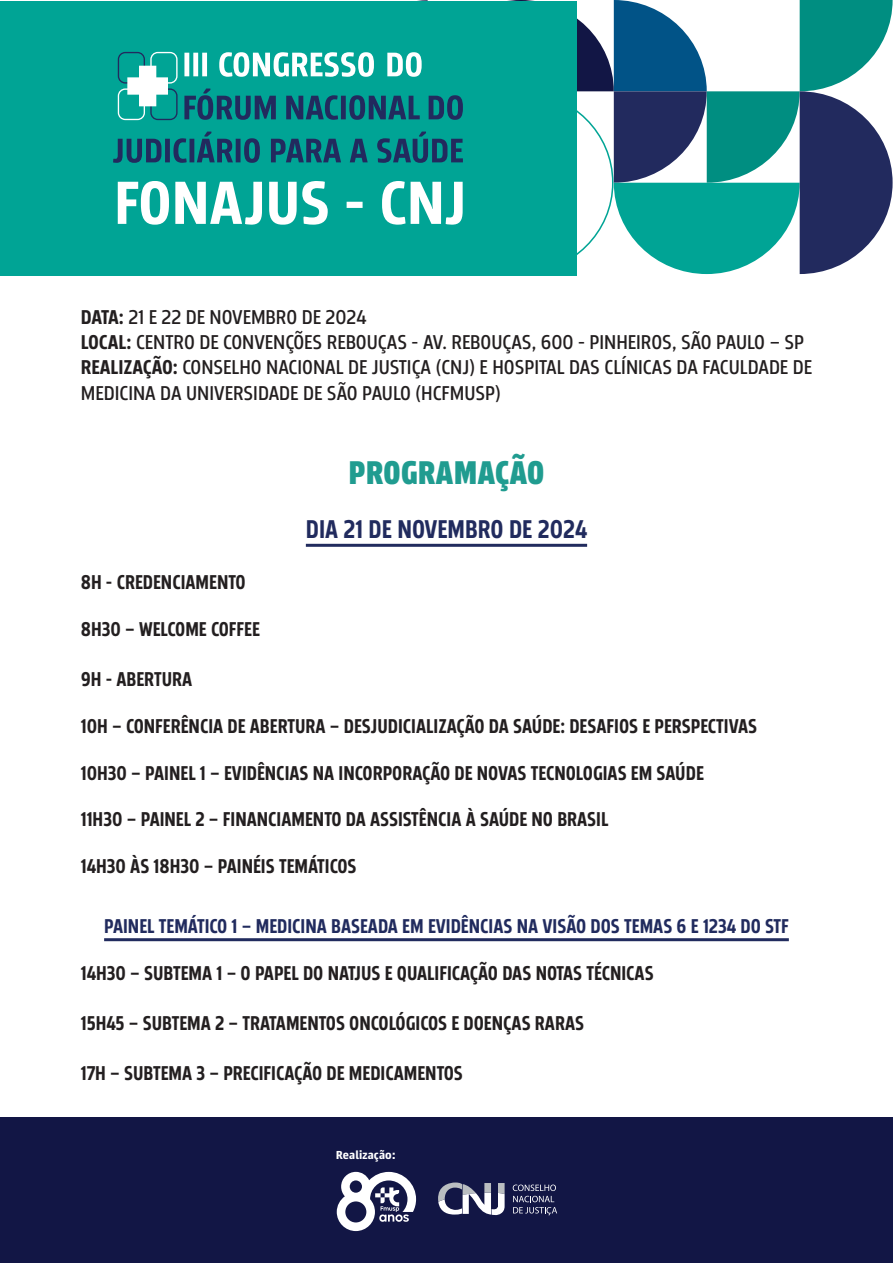
<style>
.page{position:relative;width:893px;height:1263px;background:#fff}
.page>*{position:absolute;margin:0;border:0;box-sizing:border-box;transform-origin:0 0}
.t1{font:900 34.5px "Breakers";color:#209c90}
.t2{font:700 27px "Breakers";color:#212b5e;scale:.92 1}
.t3{font:700 21px "Breakers";color:#231f20;scale:.92 1}
.t4{font:21px/25.2px "Breakers";color:#231f20}
.t5{font:700 21px "Breakers";color:#212b5e;scale:.92 1}
.t6{font:700 11.4px "Paradroid";letter-spacing:.01em;color:#fff}
.s1{font-weight:700}
</style>
<div class="page">
<div style="left:0;top:1118px;width:893px;height:145px;background:#121645"></div>
<div style="left:0;top:1px;width:577px;height:275px;background:#00a495"></div>
<svg style="left:113px;top:0;width:780px;height:275px"></svg>
<svg style="left:118px;top:52px;width:345px;height:173px"></svg>
<svg style="left:337px;top:1172px;width:79px;height:59px"></svg>
<svg style="left:513px;top:1184px;width:44px;height:31px"></svg>
<svg style="left:438px;top:1182px;width:67px;height:33px"></svg>
<hr style="left:306px;top:544px;width:281px;height:3px;background:#212b5e">
<hr style="left:104px;top:938px;width:685px;height:3px;background:#212b5e">
<p class="t4" style="left:81px;top:305px;width:733px"><span class="s1">DATA:</span> 21 E 22 DE NOVEMBRO DE 2024<br><span class="s1">LOCAL:</span> CENTRO DE CONVENÇÕES REBOUÇAS - AV. REBOUÇAS, 600 - PINHEIROS, SÃO PAULO – SP <span class="s1">REALIZAÇÃO:</span> CONSELHO NACIONAL DE JUSTIÇA (CNJ) E HOSPITAL DAS CLÍNICAS DA FACULDADE DE MEDICINA DA UNIVERSIDADE DE SÃO PAULO (HCFMUSP)</p>
<h1 class="t1" style="left:348px;top:453px;width:197px">PROGRAMAÇÃO</h1>
<p class="t2" style="left:306px;top:514px;width:307px">DIA 21 DE NOVEMBRO DE 2024</p>
<p class="t3" style="left:81px;top:570px;width:181px">8H - CREDENCIAMENTO</p>
<p class="t3" style="left:81px;top:616px;width:196px">8H30 – WELCOME COFFEE</p>
<p class="t3" style="left:81px;top:667px;width:123px">9H - ABERTURA</p>
<p class="t3" style="left:81px;top:714px;width:737px">10H – CONFERÊNCIA DE ABERTURA – DESJUDICIALIZAÇÃO DA SAÚDE: DESAFIOS E PERSPECTIVAS</p>
<p class="t3" style="left:81px;top:760px;width:679px">10H30 – PAINEL 1 – EVIDÊNCIAS NA INCORPORAÇÃO DE NOVAS TECNOLOGIAS EM SAÚDE</p>
<p class="t3" style="left:81px;top:807px;width:575px">11H30 – PAINEL 2 – FINANCIAMENTO DA ASSISTÊNCIA À SAÚDE NO BRASIL</p>
<p class="t3" style="left:81px;top:854px;width:301px">14H30 ÀS 18H30 – PAINÉIS TEMÁTICOS</p>
<p class="t5" style="left:104px;top:914px;width:746px">PAINEL TEMÁTICO 1 – MEDICINA BASEADA EM EVIDÊNCIAS NA VISÃO DOS TEMAS 6 E 1234 DO STF</p>
<p class="t3" style="left:81px;top:960px;width:624px">14H30 – SUBTEMA 1 – O PAPEL DO NATJUS E QUALIFICAÇÃO DAS NOTAS TÉCNICAS</p>
<p class="t3" style="left:81px;top:1011px;width:549px">15H45 – SUBTEMA 2 – TRATAMENTOS ONCOLÓGICOS E DOENÇAS RARAS</p>
<p class="t3" style="left:81px;top:1061px;width:417px">17H – SUBTEMA 3 – PRECIFICAÇÃO DE MEDICAMENTOS</p>
<p class="t6" style="left:336px;top:1145px;width:62px">Realização:</p>
</div>
